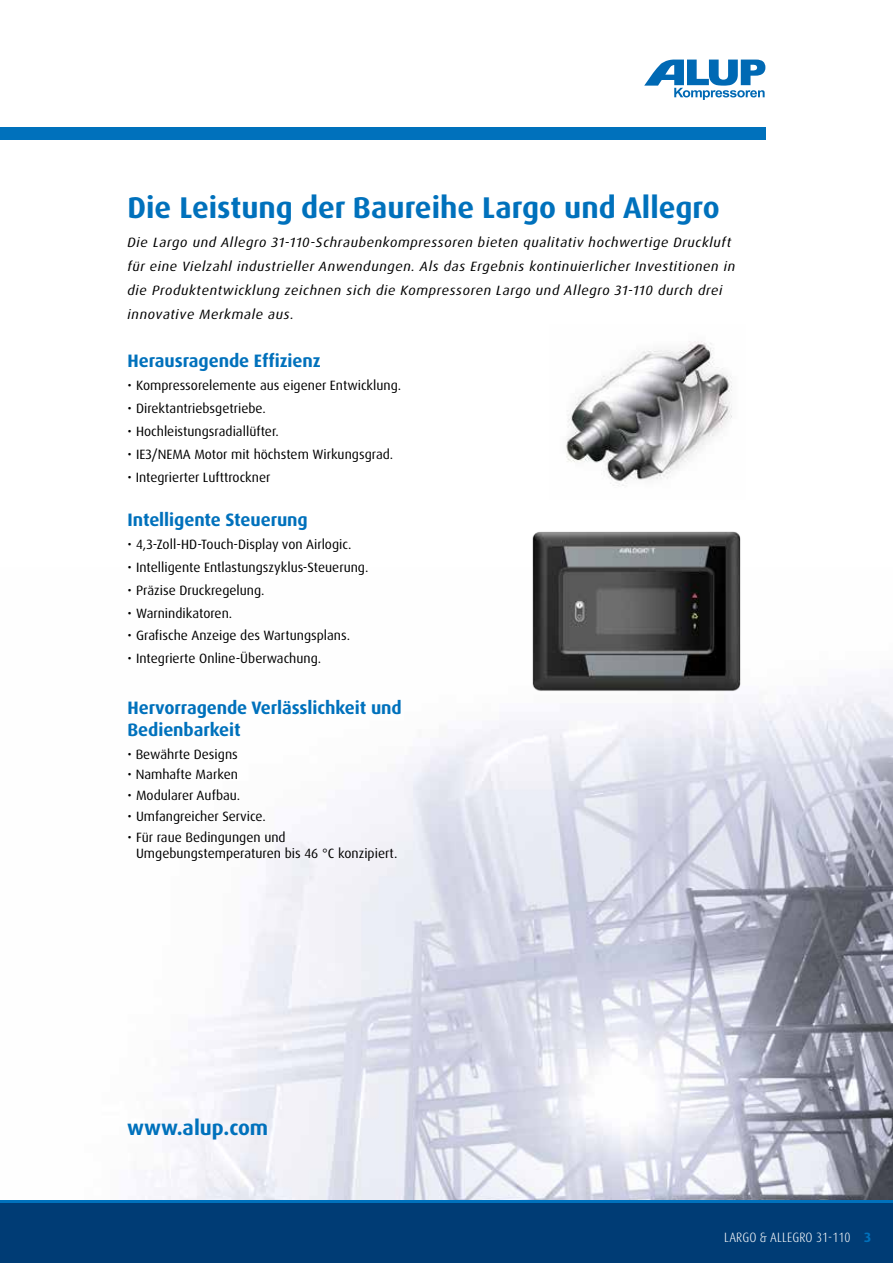
<style>
.page{position:relative;width:893px;height:1263px;background:#fff}
.page>*{position:absolute;margin:0;border:0;box-sizing:border-box;transform-origin:0 0}
.t1{font:700 30px "Dax Pro";color:#0071bc}
.t2{font:700 21px "Dax Pro";color:#0071bc}
.t3{font:700 18px/21.6px "Dax Pro";letter-spacing:-.005em;color:#0071bc}
.t4{font:13.5px/16.5px "Dax Pro";color:#000}
.t5{font:italic 13.5px/24px "Dax Pro";letter-spacing:.04em;color:#000;scale:1.05 1}
.t6{font:300 condensed 13.5px "Dax Pro";letter-spacing:.01em;color:#fff}
.s1{font-weight:700;font-stretch:normal;color:#0071bc}
</style>
<div class="page">
<img style="left:566px;top:341px;width:166px;height:139px">
<img style="left:142px;top:677px;width:751px;height:523px">
<div style="left:0;top:128px;width:765px;height:12px;background:#0071bc"></div>
<div style="left:0;top:1202px;width:893px;height:61px;background:#003c75"></div>
<hr style="left:0;top:1200px;width:893px;height:3px;background:#0071bc">
<svg style="left:644px;top:60px;width:121px;height:40px"></svg>
<img style="left:509px;top:480px;width:256px;height:226px">
<h1 class="t1" style="left:128px;top:189px;width:594px">Die Leistung der Baureihe Largo und Allegro</h1>
<p class="t5" style="left:128px;top:230px;width:580px">Die Largo und Allegro 31-110-Schraubenkompressoren bieten qualitativ hochwertige Druckluft für eine Vielzahl industrieller Anwendungen. Als das Ergebnis kontinuierlicher Investitionen in die Produktentwicklung zeichnen sich die Kompressoren Largo und Allegro 31-110 durch drei innovative Merkmale aus.</p>
<h3 class="t3" style="left:128px;top:350px;width:195px">Herausragende Effizienz</h3>
<p class="t4" style="left:128px;top:377px;width:275px">• Kompressorelemente aus eigener Entwicklung.</p>
<p class="t4" style="left:128px;top:400px;width:140px">• Direktantriebsgetriebe.</p>
<p class="t4" style="left:128px;top:423px;width:153px">• Hochleistungsradiallüfter.</p>
<p class="t4" style="left:128px;top:446px;width:267px">• IE3/NEMA Motor mit höchstem Wirkungsgrad.</p>
<p class="t4" style="left:128px;top:469px;width:144px">• Integrierter Lufttrockner</p>
<h3 class="t3" style="left:128px;top:509px;width:182px">Intelligente Steuerung</h3>
<p class="t4" style="left:128px;top:536px;width:226px">• 4,3-Zoll-HD-Touch-Display von Airlogic.</p>
<p class="t4" style="left:128px;top:559px;width:242px">• Intelligente Entlastungszyklus-Steuerung.</p>
<p class="t4" style="left:128px;top:582px;width:139px">• Präzise Druckregelung.</p>
<p class="t4" style="left:128px;top:605px;width:106px">• Warnindikatoren.</p>
<p class="t4" style="left:128px;top:627px;width:224px">• Grafische Anzeige des Wartungsplans.</p>
<p class="t4" style="left:128px;top:650px;width:195px">• Integrierte Online-Überwachung.</p>
<h3 class="t3" style="left:128px;top:697px;width:276px">Hervorragende Verlässlichkeit und<br>Bedienbarkeit</h3>
<p class="t4" style="left:128px;top:746px;width:112px">• Bewährte Designs</p>
<p class="t4" style="left:128px;top:766px;width:112px">• Namhafte Marken</p>
<p class="t4" style="left:128px;top:787px;width:114px">• Modularer Aufbau.</p>
<p class="t4" style="left:128px;top:808px;width:140px">• Umfangreicher Service.</p>
<p class="t4" style="left:136px;top:829px;width:263px;text-indent:-9px">• Für raue Bedingungen und<br>Umgebungstemperaturen bis 46 °C konzipiert.</p>
<h2 class="t2" style="left:127px;top:1114px;width:143px">www.alup.com</h2>
<p class="t6" style="left:724px;top:1228px;width:148px">LARGO &amp; ALLEGRO 31-110 <span class="s1">3</span></p>
</div>
